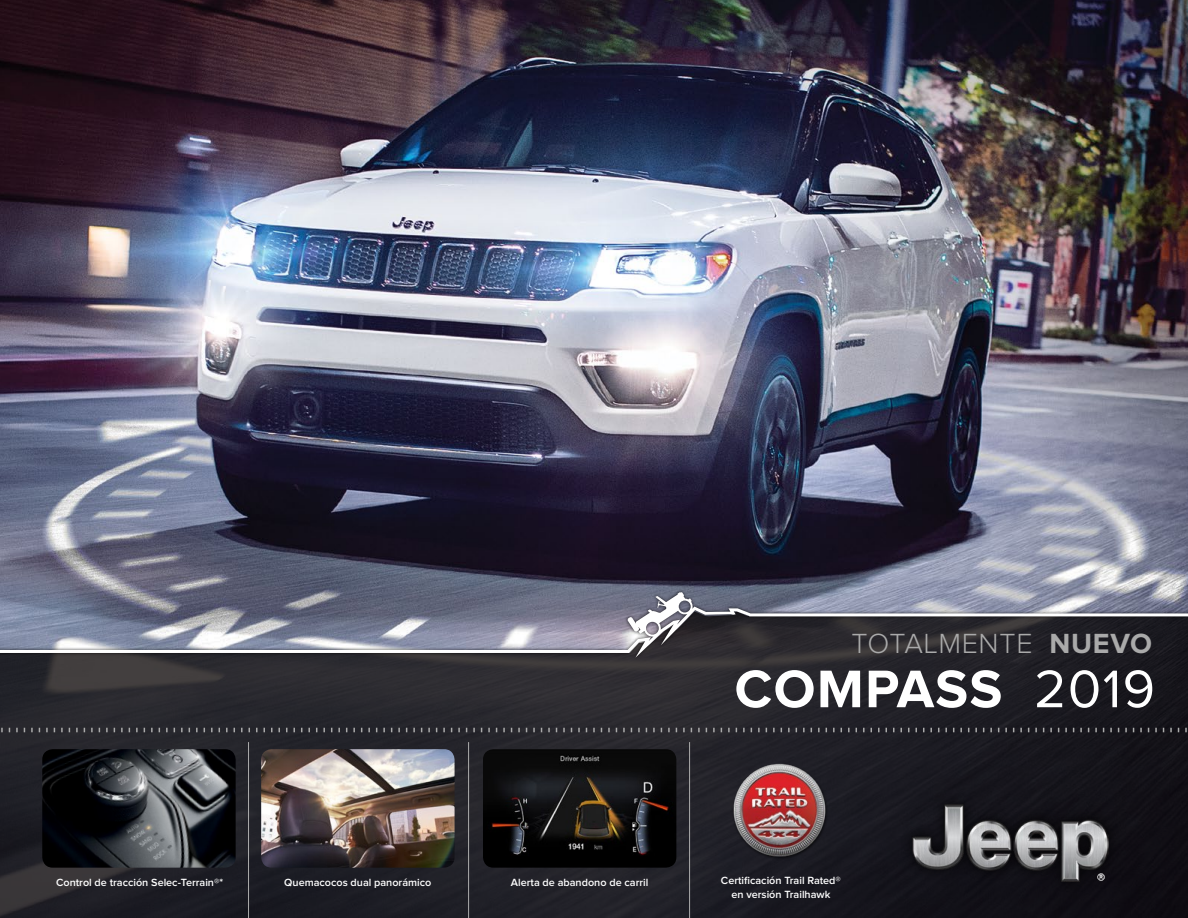
<style>
.page{position:relative;width:1188px;height:918px;background:#fff}
.page>*{position:absolute;margin:0;border:0;box-sizing:border-box;transform-origin:0 0}
.t1{font:700 54.75px "Proxima Nova";letter-spacing:.025em;color:#fff}
.t2{font:300 28.65px "Proxima Nova";letter-spacing:.025em;color:#aaa}
.t3{font:600 10.8px/13.5px "Proxima Nova";color:#fff;text-align:center}
.s1{font-weight:700}
.s2{font-weight:400}
</style>
<div class="page">
<img style="left:0;top:0;width:1188px;height:589px">
<svg style="left:0;top:661px;width:1188px;height:257px;background:#212026"></svg>
<div style="left:0;top:589px;width:1188px;height:72px;background:#000;opacity:.75"></div>
<svg style="left:0;top:592px;width:1188px;height:66px;background:#6d6f7c"></svg>
<div style="left:901px;top:792px;width:219px;height:101px;background:#121218"></div>
<img style="left:913px;top:804px;width:196px;height:77px">
<img style="left:42px;top:749px;width:194px;height:119px">
<img style="left:261px;top:749px;width:194px;height:119px">
<img style="left:483px;top:749px;width:193px;height:119px">
<img style="left:719px;top:750px;width:120px;height:120px">
<hr style="left:248px;top:742px;width:1px;height:176px;background:#aaa">
<hr style="left:468px;top:742px;width:1px;height:176px;background:#aaa">
<hr style="left:689px;top:742px;width:1px;height:176px;background:#aaa">
<svg style="left:0;top:728px;width:1188px;height:4px;background:#3d3d42"></svg>
<h2 class="t2" style="left:852px;top:630px;width:302px">TOTALMENTE <span class="s1">NUEVO</span></h2>
<h1 class="t1" style="left:735px;top:664px;width:422px">COMPASS <span class="s2">2019</span></h1>
<p class="t3" style="left:56px;top:876px;width:169px">Control de tracción Selec-Terrain®*</p>
<p class="t3" style="left:284px;top:876px;width:149px">Quemacocos dual panorámico</p>
<p class="t3" style="left:511px;top:876px;width:139px">Alerta de abandono de carril</p>
<p class="t3" style="left:721px;top:874px;width:121px">Certificación Trail Rated® en versión Trailhawk</p>
</div>
